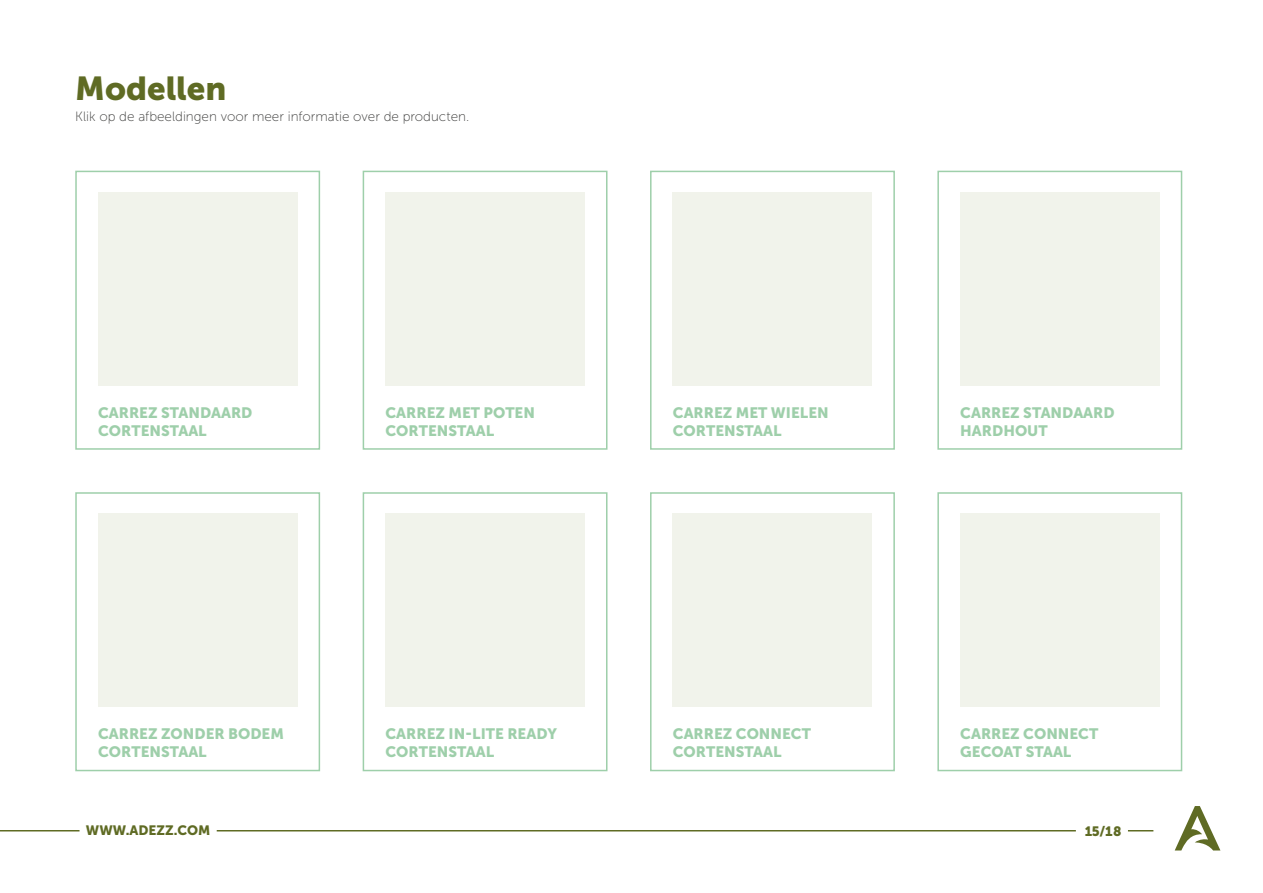
<style>
.page{position:relative;width:1263px;height:893px;background:#fff}
.page>*{position:absolute;margin:0;border:0;box-sizing:border-box;transform-origin:0 0}
.t1{font:33px "Museo Sans 900";color:#5f6b24}
.t2{font:15px/18px "Museo Sans 900";color:#9ecfaa}
.t3{font:13.5px "Museo Sans 100";color:#3c3c3b}
.t4{font:13.5px "Museo Sans 900";color:#5f6b24}
</style>
<div class="page">
<svg style="left:1175px;top:806px;width:45px;height:44px"></svg>
<svg style="left:1128px;top:830px;width:25px;height:1px"></svg>
<hr style="left:0;top:830px;width:80px;height:1px;background:#5f6b24">
<hr style="left:217px;top:830px;width:859px;height:1px;background:#5f6b24">
<div style="left:75px;top:171px;width:245px;height:279px;border:2px solid #9ecfaa"></div>
<div style="left:650px;top:492px;width:245px;height:279px;border:2px solid #9ecfaa"></div>
<div style="left:363px;top:171px;width:244px;height:279px;border:2px solid #9ecfaa"></div>
<div style="left:363px;top:492px;width:244px;height:279px;border:2px solid #9ecfaa"></div>
<div style="left:650px;top:171px;width:245px;height:279px;border:2px solid #9ecfaa"></div>
<div style="left:75px;top:492px;width:245px;height:279px;border:2px solid #9ecfaa"></div>
<div style="left:98px;top:192px;width:199px;height:193px;background:#f1f3eb"></div>
<div style="left:673px;top:513px;width:199px;height:194px;background:#f1f3eb"></div>
<div style="left:385px;top:192px;width:200px;height:193px;background:#f1f3eb"></div>
<div style="left:385px;top:513px;width:200px;height:194px;background:#f1f3eb"></div>
<div style="left:673px;top:192px;width:199px;height:193px;background:#f1f3eb"></div>
<div style="left:98px;top:513px;width:199px;height:194px;background:#f1f3eb"></div>
<div style="left:937px;top:171px;width:245px;height:279px;border:2px solid #9ecfaa"></div>
<div style="left:960px;top:192px;width:199px;height:193px;background:#f1f3eb"></div>
<div style="left:937px;top:492px;width:245px;height:279px;border:2px solid #9ecfaa"></div>
<div style="left:960px;top:513px;width:199px;height:194px;background:#f1f3eb"></div>
<h1 class="t1" style="left:75px;top:70px;width:153px">Modellen</h1>
<p class="t3" style="left:75px;top:109px;width:395px">Klik op de afbeeldingen voor meer informatie over de producten.</p>
<p class="t2" style="left:98px;top:403px;width:156px">CARREZ STANDAARD<br>CORTENSTAAL</p>
<p class="t2" style="left:385px;top:403px;width:151px">CARREZ MET POTEN<br>CORTENSTAAL</p>
<p class="t2" style="left:673px;top:403px;width:157px">CARREZ MET WIELEN<br>CORTENSTAAL</p>
<p class="t2" style="left:960px;top:403px;width:156px">CARREZ STANDAARD<br>HARDHOUT</p>
<p class="t2" style="left:98px;top:725px;width:187px">CARREZ ZONDER BODEM<br>CORTENSTAAL</p>
<p class="t2" style="left:385px;top:725px;width:173px">CARREZ IN-LITE READY<br>CORTENSTAAL</p>
<p class="t2" style="left:673px;top:725px;width:140px">CARREZ CONNECT<br>CORTENSTAAL</p>
<p class="t2" style="left:960px;top:725px;width:140px">CARREZ CONNECT<br>GECOAT STAAL</p>
<p class="t4" style="left:86px;top:823px;width:126px">WWW.ADEZZ.COM</p>
<p class="t4" style="left:1085px;top:823px;width:38px">15/18</p>
</div>
